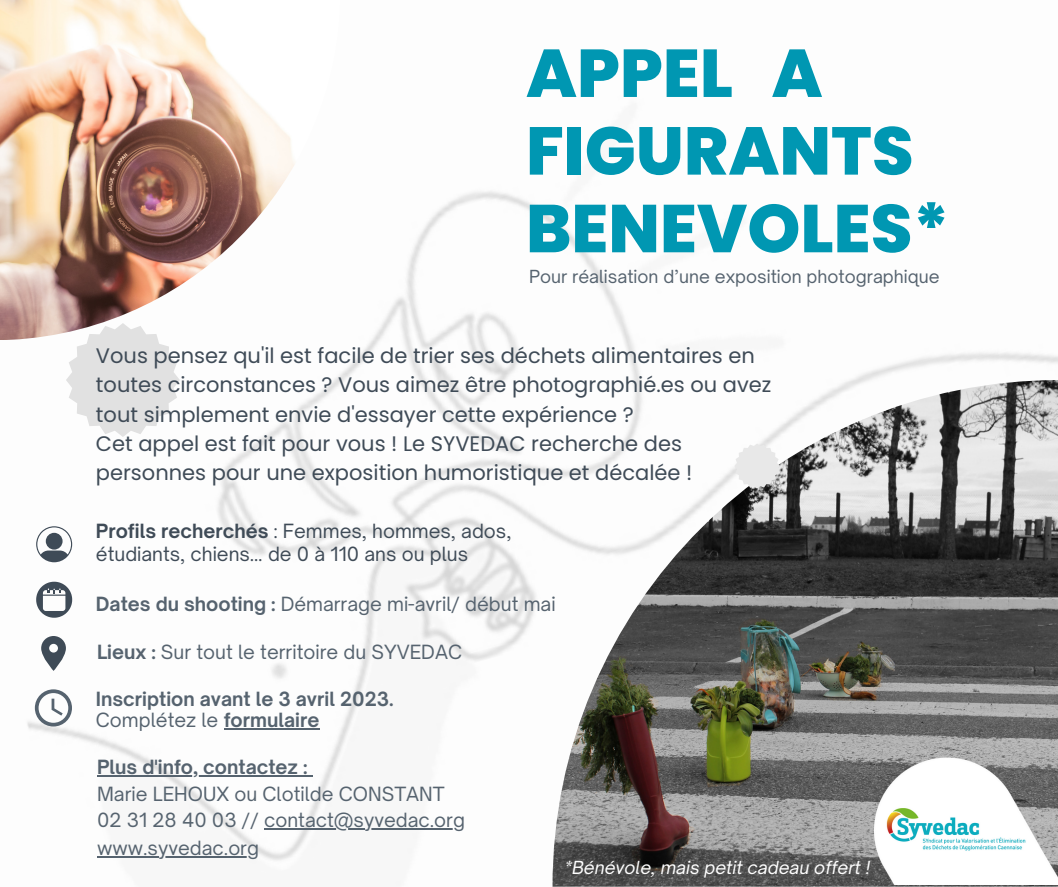
<style>
.page{position:relative;width:1058px;height:887px;background:#fff}
.page>*{position:absolute;margin:0;border:0;box-sizing:border-box;transform-origin:0 0}
.t1{font:800 67.5px/77.7px "Poppins";color:#0097b2}
.t2{font:21px/29.2px "Poppins";color:#3f4b57}
.t3{font:18.75px/25.8px "Open Sauce One";color:#56636f}
.t4{font:700 18.75px/21.3px "Open Sauce One";color:#56636f}
.t5{font:18.75px/22.5px "Open Sauce One";color:#3f4b57}
.t6{font:17.25px "Open Sauce One";color:#56636f}
.t7{font:italic 17.25px "Open Sauce One";color:#fff}
.s1{font-weight:700}
.s2{font-weight:400}
</style>
<div class="page">
<img style="left:27px;top:191px;width:1031px;height:670px">
<svg style="left:66px;top:340px;width:114px;height:97px"></svg>
<img style="left:0;top:0;width:340px;height:340px">
<img style="left:552px;top:380px;width:506px;height:506px">
<svg style="left:610px;top:191px;width:448px;height:20px"></svg>
<svg style="left:35px;top:689px;width:37px;height:37px"></svg>
<svg style="left:734px;top:443px;width:45px;height:45px"></svg>
<svg style="left:41px;top:636px;width:25px;height:35px"></svg>
<svg style="left:36px;top:526px;width:36px;height:36px"></svg>
<svg style="left:36px;top:581px;width:36px;height:36px"></svg>
<img style="left:874px;top:754px;width:184px;height:130px">
<hr style="left:97px;top:775px;width:210px;height:1px;background:#56636f">
<hr style="left:264px;top:828px;width:201px;height:1px;background:#56636f">
<hr style="left:97px;top:856px;width:162px;height:1px;background:#56636f">
<hr style="left:224px;top:728px;width:95px;height:1px;background:#56636f">
<h1 class="t1" style="left:526px;top:34px;width:425px">APPEL A<br>FIGURANTS<br>BENEVOLES*</h1>
<p class="t6" style="left:529px;top:266px;width:412px">Pour réalisation d’une exposition photographique</p>
<p class="t2" style="left:96px;top:341px;width:677px">Vous pensez qu'il est facile de trier ses déchets alimentaires en toutes circonstances ? Vous aimez être photographié.es ou avez tout simplement envie d'essayer cette expérience ?<br>Cet appel est fait pour vous ! Le SYVEDAC recherche des personnes pour une exposition humoristique et décalée !</p>
<p class="t5" style="left:96px;top:520px;width:417px"><span class="s1">Profils recherchés</span> : Femmes, hommes, ados, étudiants, chiens… de 0 à 110 ans ou plus</p>
<p class="t3" style="left:96px;top:591px;width:461px"><span class="s1">Dates du shooting :</span> Démarrage mi-avril/ début mai</p>
<p class="t3" style="left:97px;top:638px;width:366px"><span class="s1">Lieux :</span> Sur tout le territoire du SYVEDAC</p>
<p class="t4" style="left:96px;top:688px;width:299px">Inscription avant le 3 avril 2023.<br><span class="s2">Complétez le</span> formulaire</p>
<p class="t4" style="left:97px;top:756px;width:212px">Plus d'info, contactez :</p>
<p class="t3" style="left:97px;top:781px;width:369px">Marie LEHOUX ou Clotilde CONSTANT<br>02 31 28 40 03 // contact@syvedac.org</p>
<p class="t3" style="left:97px;top:835px;width:163px">www.syvedac.org</p>
<p class="t7" style="left:565px;top:857px;width:307px">*Bénévole, mais petit cadeau offert !</p>
</div>
